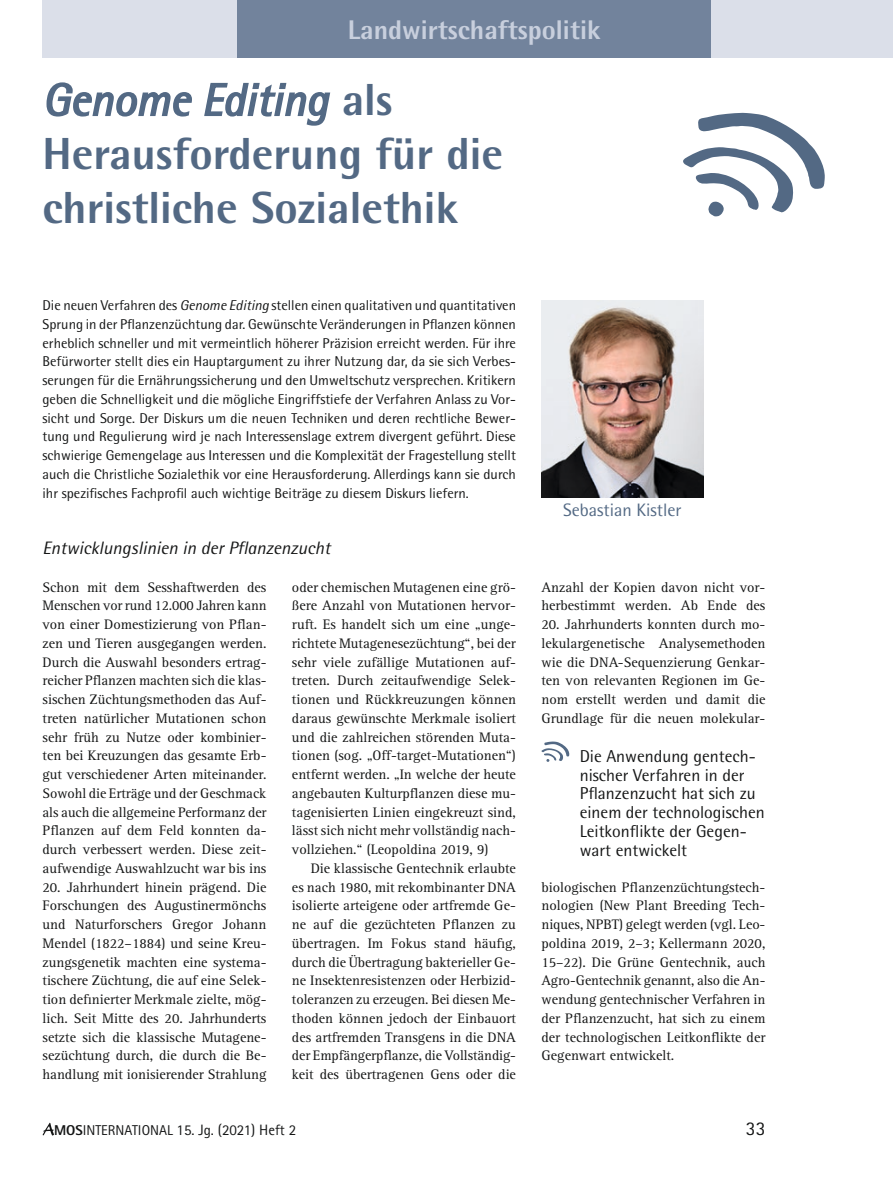
<style>
.page{position:relative;width:893px;height:1191px;background:#fff}
.page>*{position:absolute;margin:0;border:0;box-sizing:border-box;transform-origin:0 0}
.beitrag_head_blau__m{font:800 45px/54px "Rotis Semi Sans";color:#536984}
.t1{font:800 27px "Rotis Semi Sans";color:#c8cfdd}
.t2{font:19.5px "Rotis Sans Serif";color:#151616}
.ZÜ01_2sp__nach_abstr{font:italic 18px "Rotis Semi Sans";color:#151616}
.portraits_ztr__Maste{font:18px "Rotis Semi Sans";color:#536984}
.bodytext__mit_silben{font:17.25px/18.8px "Rotis Semi Sans";color:#151616}
.t3{font:15px "Rotis Sans Serif";color:#151616}
.oE__Master{font:14.25px/18.8px "Rotis Serif";color:#151616;text-align:justify}
.mE{font:14.25px/18.8px "Rotis Serif";color:#151616;text-align:justify}
.abstract_deutsch__na{font:14.25px/18.8px "Rotis Semi Sans";color:#151616;text-align:justify}
.s1{font-weight:400;font-style:italic}
.s2{font-style:italic}
.s3{font-weight:800;font-size:14.25px}
.s4{font-size:14.25px}
</style>
<div class="page">
<div style="left:43px;top:0;width:850px;height:57px;background:#dbdfe9"></div>
<div style="left:237px;top:0;width:474px;height:57px;background:#72839c"></div>
<svg style="left:43px;top:1122px;width:11px;height:13px"></svg>
<svg style="left:683px;top:113px;width:142px;height:103px"></svg>
<svg style="left:541px;top:741px;width:28px;height:21px"></svg>
<img style="left:541px;top:300px;width:162px;height:198px">
<h2 class="t1" style="left:348px;top:13px;width:254px">Landwirtschaftspolitik</h2>
<p class="beitrag_head_blau__m" style="left:43px;top:72px;width:462px"><span class="s1">Genome Editing</span> als<br>Herausforderung für die christliche Sozialethik</p>
<p class="abstract_deutsch__na" style="left:43px;top:296px;width:475px">Die neuen Verfahren des <span class="s2">Genome Editing</span> stellen einen qualitativen und quantitativen Sprung in der Pflanzenzüchtung dar. Gewünschte Veränderungen in Pflanzen können erheblich schneller und mit vermeintlich höherer Präzision erreicht werden. Für ihre Befürworter stellt dies ein Hauptargument zu ihrer Nutzung dar, da sie sich Verbes&shy;serungen für die Ernährungssicherung und den Umweltschutz versprechen. Kritikern geben die Schnelligkeit und die mögliche Eingriffstiefe der Verfahren Anlass zu Vor&shy;sicht und Sorge. Der Diskurs um die neuen Techniken und deren rechtliche Bewer&shy;tung und Regulierung wird je nach Interessenslage extrem divergent geführt. Diese schwierige Gemengelage aus Interessen und die Komplexität der Fragestellung stellt auch die Christliche Sozialethik vor eine Herausforderung. Allerdings kann sie durch ihr spezifisches Fachprofil auch wichtige Beiträge zu diesem Diskurs liefern.</p>
<p class="ZÜ01_2sp__nach_abstr" style="left:43px;top:537px;width:290px">Entwicklungslinien in der Pflanzenzucht</p>
<p class="oE__Master" style="left:43px;top:578px;width:225px">Schon mit dem Sesshaftwerden des Menschen vor rund 12.000 Jahren kann von einer Domestizierung von Pflan&shy;zen und Tieren ausgegangen werden.<br>Durch die Auswahl besonders ertrag&shy;reicher Pflanzen machten sich die klas&shy;sischen Züchtungsmethoden das Auf&shy;treten natürlicher Mutationen schon sehr früh zu Nutze oder kombinier&shy;ten bei Kreuzungen das gesamte Erb&shy;gut verschiedener Arten miteinander.<br>Sowohl die Erträge und der Geschmack als auch die allgemeine Performanz der Pflanzen auf dem Feld konnten da&shy;durch verbessert werden. Diese zeit&shy;aufwendige Auswahlzucht war bis ins</p>
<p class="oE__Master" style="left:43px;top:878px;width:225px">20. Jahrhundert hinein prägend. Die Forschungen des Augustinermönchs und Naturforschers Gregor Johann Mendel (1822–1884) und seine Kreu&shy;zungsgenetik machten eine systema&shy;tischere Züchtung, die auf eine Selek&shy;tion definierter Merkmale zielte, mög&shy;lich. Seit Mitte des 20. Jahrhunderts setzte sich die klassische Mutagene&shy;sezüchtung durch, die durch die Be&shy;handlung mit ionisierender Strahlung</p>
<p class="oE__Master" style="left:292px;top:578px;width:225px">oder chemischen Mutagenen eine grö&shy;ßere Anzahl von Mutationen hervor&shy;ruft. Es handelt sich um eine „unge&shy;richtete Mutagenesezüchtung“, bei der sehr viele zufällige Mutationen auf&shy;treten. Durch zeitaufwendige Selek&shy;tionen und Rückkreuzungen können daraus gewünschte Merkmale isoliert und die zahlreichen störenden Muta&shy;tionen (sog. „Off-target-Mutationen“) entfernt werden. „In welche der heute angebauten Kulturpflanzen diese mu&shy;tagenisierten Linien eingekreuzt sind, lässt sich nicht mehr vollständig nach&shy;vollziehen.“ (Leopoldina 2019, 9)</p>
<p class="mE" style="left:292px;top:859px;width:225px;text-indent:19px">Die klassische Gentechnik erlaubte es nach 1980, mit rekombinanter DNA isolierte arteigene oder artfremde Ge&shy;ne auf die gezüchteten Pflanzen zu übertragen. Im Fokus stand häufig, durch die Übertragung bakterieller Ge&shy;ne Insektenresistenzen oder Herbizid&shy;toleranzen zu erzeugen. Bei diesen Me&shy;thoden können jedoch der Einbauort des artfremden Transgens in die DNA der Empfängerpflanze, die Vollständig&shy;keit des übertragenen Gens oder die</p>
<p class="portraits_ztr__Maste" style="left:563px;top:500px;width:120px">Sebastian Kistler</p>
<p class="mE" style="left:541px;top:578px;width:225px">Anzahl der Kopien davon nicht vor&shy;herbestimmt werden. Ab Ende des</p>
<p class="mE" style="left:541px;top:615px;width:225px">20. Jahrhunderts konnten durch mo&shy;lekulargenetische Analysemethoden wie die DNA-Sequenzierung Genkar&shy;ten von relevanten Regionen im Ge&shy;nom erstellt werden und damit die Grundlage für die neuen molekular-</p>
<p class="bodytext__mit_silben" style="left:580px;top:746px;width:187px">Die Anwendung gentech&shy;nischer Verfahren in der<br>Pflanzenzucht hat sich zu einem der technologischen<br>Leitkonflikte der Gegen&shy;wart entwickelt</p>
<p class="mE" style="left:541px;top:878px;width:225px">biologischen Pflanzenzüchtungstech&shy;nologien (New Plant Breeding Tech&shy;niques, NPBT) gelegt werden (vgl. Leo&shy;poldina 2019, 2–3; Kellermann 2020, 15–22). Die Grüne Gentechnik, auch Agro-Gentechnik genannt, also die An&shy;wendung gentechnischer Verfahren in der Pflanzenzucht, hat sich zu einem der technologischen Leitkonflikte der Gegenwart entwickelt.</p>
<p class="t3" style="left:54px;top:1121px;width:244px"><span class="s3">MOS</span><span class="s4">INTERNATIONAL</span> 15. Jg. (2021) Heft 2</p>
<h3 class="t2" style="left:746px;top:1117px;width:21px">33</h3>
</div>
